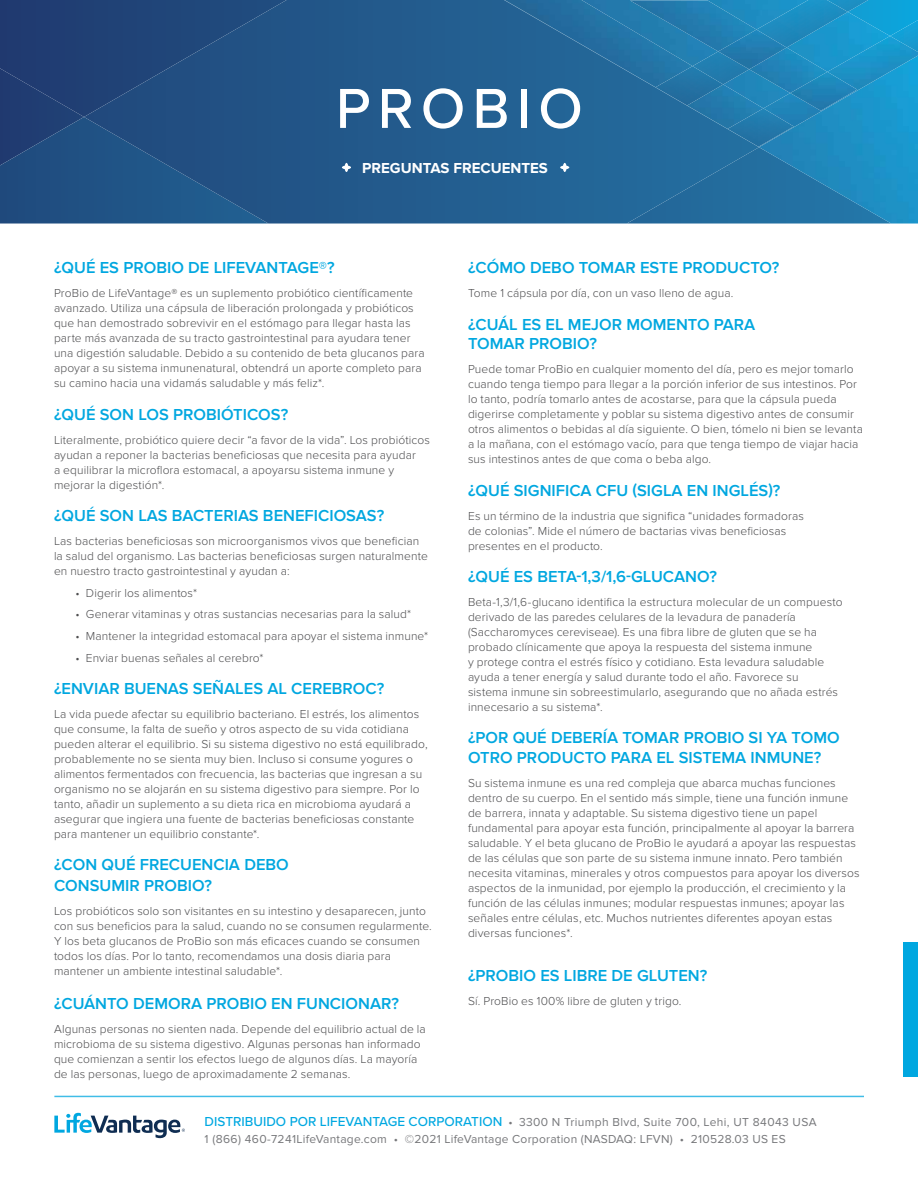
<style>
.page{position:relative;width:918px;height:1188px;background:#fff}
.page>*{position:absolute;margin:0;border:0;box-sizing:border-box;transform-origin:0 0}
.t1{font:500 58.35px "Proxima Nova";letter-spacing:.12em;color:#fff}
.t2{font:600 16.5px/19.8px "Proxima Nova";color:#00a7e0}
.t3{font:700 15px "Proxima Nova";color:#fff}
.t4{font:300 12px/15px "Proxima Nova";letter-spacing:.01em;color:#4d4d4f}
.t5{font:12px/16.5px "Proxima Nova";letter-spacing:.02em;color:#77787b}
.s1{font-weight:500;font-size:13.5px;color:#00a8e1}
</style>
<div class="page">
<svg style="left:0;top:0;width:84px;height:224px;background:#204377"></svg>
<svg style="left:84px;top:0;width:675px;height:224px;background:#22588a"></svg>
<img style="left:759px;top:147px;width:159px;height:77px">
<img style="left:504px;top:0;width:414px;height:147px">
<img style="left:504px;top:0;width:223px;height:129px">
<img style="left:630px;top:0;width:127px;height:93px">
<img style="left:890px;top:19px;width:28px;height:17px">
<img style="left:727px;top:36px;width:191px;height:111px">
<img style="left:728px;top:108px;width:66px;height:39px">
<img style="left:790px;top:72px;width:67px;height:39px">
<img style="left:848px;top:0;width:21px;height:12px">
<img style="left:757px;top:0;width:91px;height:48px">
<img style="left:655px;top:51px;width:94px;height:55px">
<img style="left:656px;top:66px;width:67px;height:40px">
<img style="left:718px;top:30px;width:69px;height:39px">
<hr style="left:54px;top:1096px;width:810px;height:1px;background:#00a7e0">
<svg style="left:54px;top:1113px;width:131px;height:25px"></svg>
<div style="left:903px;top:943px;width:15px;height:134px;background:#00a7e0"></div>
<svg style="left:342px;top:163px;width:9px;height:9px"></svg>
<svg style="left:560px;top:163px;width:9px;height:9px"></svg>
<h1 class="t1" style="left:336px;top:65px;width:249px">PROBIO</h1>
<p class="t3" style="left:362px;top:159px;width:187px">PREGUNTAS FRECUENTES</p>
<h2 class="t2" style="left:54px;top:258px;width:282px">¿QUÉ ES PROBIO DE LIFEVANTAGE®?</h2>
<p class="t4" style="left:54px;top:286px;width:372px">ProBio de LifeVantage® es un suplemento probiótico científicamente avanzado. Utiliza una cápsula de liberación prolongada y probióticos que han demostrado sobrevivir en el estómago para llegar hasta las parte más avanzada de su tracto gastrointestinal para ayudara tener una digestión saludable. Debido a su contenido de beta glucanos para apoyar a su sistema inmunenatural, obtendrá un aporte completo para su camino hacia una vidamás saludable y más feliz*.</p>
<h2 class="t2" style="left:54px;top:404px;width:236px">¿QUÉ SON LOS PROBIÓTICOS?</h2>
<p class="t4" style="left:54px;top:432px;width:378px">Literalmente, probiótico quiere decir “a favor de la vida”. Los probióticos ayudan a reponer la bacterias beneficiosas que necesita para ayudar<br>a equilibrar la microflora estomacal, a apoyarsu sistema inmune y mejorar la digestión*.</p>
<h2 class="t2" style="left:54px;top:506px;width:332px">¿QUÉ SON LAS BACTERIAS BENEFICIOSAS?</h2>
<p class="t4" style="left:54px;top:533px;width:375px">Las bacterias beneficiosas son microorganismos vivos que benefician la salud del organismo. Las bacterias beneficiosas surgen naturalmente en nuestro tracto gastrointestinal y ayudan a:</p>
<p class="t4" style="left:76px;top:585px;width:123px">• Digerir los alimentos*</p>
<p class="t4" style="left:76px;top:607px;width:337px">• Generar vitaminas y otras sustancias necesarias para la salud*</p>
<p class="t4" style="left:76px;top:629px;width:354px">• Mantener la integridad estomacal para apoyar el sistema inmune*</p>
<p class="t4" style="left:76px;top:650px;width:189px">• Enviar buenas señales al cerebro*</p>
<h2 class="t2" style="left:54px;top:679px;width:332px">¿ENVIAR BUENAS SEÑALES AL CEREBROC?</h2>
<p class="t4" style="left:54px;top:707px;width:375px">La vida puede afectar su equilibrio bacteriano. El estrés, los alimentos que consume, la falta de sueño y otros aspecto de su vida cotidiana pueden alterar el equilibrio. Si su sistema digestivo no está equilibrado, probablemente no se sienta muy bien. Incluso si consume yogures o alimentos fermentados con frecuencia, las bacterias que ingresan a su organismo no se alojarán en su sistema digestivo para siempre. Por lo tanto, añadir un suplemento a su dieta rica en microbioma ayudará a asegurar que ingiera una fuente de bacterias beneficiosas constante para mantener un equilibrio constante*.</p>
<h2 class="t2" style="left:54px;top:855px;width:236px;line-height:21px">¿CON QUÉ FRECUENCIA DEBO<br>CONSUMIR PROBIO?</h2>
<p class="t4" style="left:54px;top:904px;width:379px">Los probióticos solo son visitantes en su intestino y desaparecen, junto con sus beneficios para la salud, cuando no se consumen regularmente.<br>Y los beta glucanos de ProBio son más eficaces cuando se consumen todos los días. Por lo tanto, recomendamos una dosis diaria para mantener un ambiente intestinal saludable*.</p>
<h2 class="t2" style="left:54px;top:994px;width:347px">¿CUÁNTO DEMORA PROBIO EN FUNCIONAR?</h2>
<p class="t4" style="left:54px;top:1022px;width:373px">Algunas personas no sienten nada. Depende del equilibrio actual de la microbioma de su sistema digestivo. Algunas personas han informado que comienzan a sentir los efectos luego de algunos días. La mayoría de las personas, luego de aproximadamente 2 semanas.</p>
<h2 class="t2" style="left:468px;top:258px;width:313px">¿CÓMO DEBO TOMAR ESTE PRODUCTO?</h2>
<p class="t4" style="left:468px;top:286px;width:267px">Tome 1 cápsula por día, con un vaso lleno de agua.</p>
<h2 class="t2" style="left:468px;top:314px;width:289px">¿CUÁL ES EL MEJOR MOMENTO PARA<br>TOMAR PROBIO?</h2>
<p class="t4" style="left:468px;top:362px;width:396px">Puede tomar ProBio en cualquier momento del día, pero es mejor tomarlo cuando tenga tiempo para llegar a la porción inferior de sus intestinos. Por lo tanto, podría tomarlo antes de acostarse, para que la cápsula pueda digerirse completamente y poblar su sistema digestivo antes de consumir otros alimentos o bebidas al día siguiente. O bien, tómelo ni bien se levanta a la mañana, con el estómago vacío, para que tenga tiempo de viajar hacia sus intestinos antes de que coma o beba algo.</p>
<h2 class="t2" style="left:468px;top:481px;width:314px">¿QUÉ SIGNIFICA CFU (SIGLA EN INGLÉS)?</h2>
<p class="t4" style="left:468px;top:508px;width:338px">Es un término de la industria que significa “unidades formadoras de colonias”. Mide el número de bactarias vivas beneficiosas presentes en el producto.</p>
<h2 class="t2" style="left:468px;top:567px;width:250px">¿QUÉ ES BETA-1,3/1,6-GLUCANO?</h2>
<p class="t4" style="left:468px;top:595px;width:376px">Beta-1,3/1,6-glucano identifica la estructura molecular de un compuesto derivado de las paredes celulares de la levadura de panadería (Saccharomyces cereviseae). Es una fibra libre de gluten que se ha probado clínicamente que apoya la respuesta del sistema inmune<br>y protege contra el estrés físico y cotidiano. Esta levadura saludable ayuda a tener energía y salud durante todo el año. Favorece su<br>sistema inmune sin sobreestimularlo, asegurando que no añada estrés innecesario a su sistema*.</p>
<h2 class="t2" style="left:468px;top:728px;width:373px">¿POR QUÉ DEBERÍA TOMAR PROBIO SI YA TOMO<br>OTRO PRODUCTO PARA EL SISTEMA INMUNE?</h2>
<p class="t4" style="left:468px;top:776px;width:393px">Su sistema inmune es una red compleja que abarca muchas funciones dentro de su cuerpo. En el sentido más simple, tiene una función inmune de barrera, innata y adaptable. Su sistema digestivo tiene un papel fundamental para apoyar esta función, principalmente al apoyar la barrera saludable. Y el beta glucano de ProBio le ayudará a apoyar las respuestas de las células que son parte de su sistema inmune innato. Pero también necesita vitaminas, minerales y otros compuestos para apoyar los diversos aspectos de la inmunidad, por ejemplo la producción, el crecimiento y la función de las células inmunes; modular respuestas inmunes; apoyar las señales entre células, etc. Muchos nutrientes diferentes apoyan estas diversas funciones*.</p>
<h2 class="t2" style="left:468px;top:966px;width:241px">¿PROBIO ES LIBRE DE GLUTEN?</h2>
<p class="t4" style="left:468px;top:994px;width:215px">Sí. ProBio es 100% libre de gluten y trigo.</p>
<p class="t5" style="left:205px;top:1114px;width:613px"><span class="s1">DISTRIBUIDO POR LIFEVANTAGE CORPORATION</span> • 3300 N Triumph Blvd, Suite 700, Lehi, UT 84043 USA<br>1 (866) 460-7241LifeVantage.com • ©2021 LifeVantage Corporation (NASDAQ: LFVN) • 210528.03 US ES</p>
</div>
